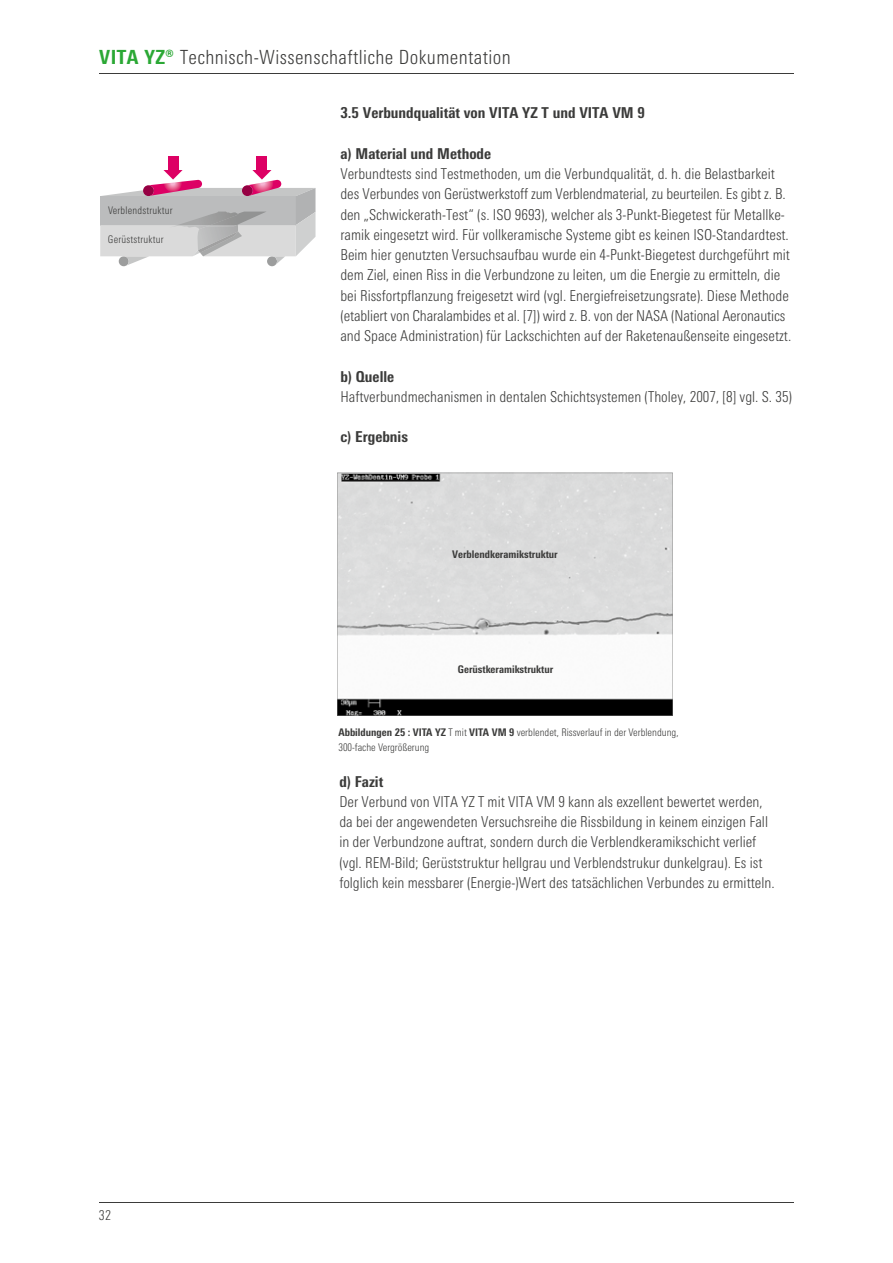
<style>
.page{position:relative;width:893px;height:1263px;background:#fff}
.page>*{position:absolute;margin:0;border:0;box-sizing:border-box;transform-origin:0 0}
.t1{font:300 condensed 19.5px "Univers Next Pro";letter-spacing:.02em;color:#3b3b3a}
.t2{font:300 condensed 15px/20.2px "Univers Next Pro";color:#3b3b3a}
.t3{font:800 condensed 15px "Univers Next Pro";color:#3b3b3a}
.t4{font:300 condensed 13.5px "Univers Next Pro";color:#3b3b3a}
.t5{font:300 condensed 10.5px/14.7px "Univers Next Pro";color:#3b3b3a}
.t6{font:800 condensed 10.5px "Univers Next Pro";color:#3b3b3a}
.t7{font:300 condensed 10.5px "Univers Next Pro";letter-spacing:.02em;color:#3b3b3a}
.s1{font-weight:800;color:#2ba835}
.s2{font-weight:800}
</style>
<div class="page">
<hr style="left:99px;top:74px;width:695px;height:1px;background:#3b3b3a">
<hr style="left:99px;top:1202px;width:695px;height:1px;background:#3b3b3a">
<div style="left:168px;top:156px;width:10px;height:15px;background:#dd0064"></div>
<div style="left:257px;top:156px;width:10px;height:15px;background:#dd0064"></div>
<svg style="left:100px;top:170px;width:215px;height:96px"></svg>
<svg style="left:337px;top:473px;width:336px;height:243px;fill:#dcdcdc"></svg>
<h1 class="t1" style="left:99px;top:46px;width:413px"><span class="s1">VITA YZ®</span> Technisch-Wissenschaftliche Dokumentation</h1>
<p class="t7" style="left:108px;top:204px;width:66px">Verblendstruktur</p>
<p class="t7" style="left:108px;top:233px;width:57px">Gerüststruktur</p>
<p class="t4" style="left:99px;top:1207px;width:14px">32</p>
<p class="t3" style="left:340px;top:104px;width:306px">3.5 Verbundqualität von VITA YZ T und VITA VM 9</p>
<p class="t3" style="left:340px;top:145px;width:152px">a) Material und Methode</p>
<p class="t2" style="left:340px;top:164px;width:452px">Verbundtests sind Testmethoden, um die Verbundqualität, d. h. die Belastbarkeit des Verbundes von Gerüstwerkstoff zum Verblendmaterial, zu beurteilen. Es gibt z. B. den „Schwickerath-Test“ (s. ISO 9693), welcher als 3-Punkt-Biegetest für Metallke&shy;ramik eingesetzt wird. Für vollkeramische Systeme gibt es keinen ISO-Standardtest.<br>Beim hier genutzten Versuchsaufbau wurde ein 4-Punkt-Biegetest durchgeführt mit dem Ziel, einen Riss in die Verbundzone zu leiten, um die Energie zu ermitteln, die bei Rissfortpflanzung freigesetzt wird (vgl. Energiefreisetzungsrate). Diese Methode (etabliert von Charalambides et al. [7]) wird z. B. von der NASA (National Aeronautics and Space Administration) für Lackschichten auf der Raketenaußenseite eingesetzt.</p>
<p class="t3" style="left:340px;top:367px;width:55px">b) Quelle</p>
<p class="t2" style="left:340px;top:386px;width:453px">Haftverbundmechanismen in dentalen Schichtsystemen (Tholey, 2007, [8] vgl. S. 35)</p>
<p class="t3" style="left:340px;top:428px;width:69px">c) Ergebnis</p>
<p class="t6" style="left:452px;top:548px;width:107px">Verblendkeramikstruktur</p>
<p class="t6" style="left:458px;top:663px;width:97px">Gerüstkeramikstruktur</p>
<p class="t5" style="left:338px;top:725px;width:342px"><span class="s2">Abbildungen 25 : VITA YZ</span> T mit <span class="s2">VITA VM 9</span> verblendet, Rissverlauf in der Verblendung,<br>300-fache Vergrößerung</p>
<p class="t3" style="left:339px;top:772px;width:45px">d) Fazit</p>
<p class="t2" style="left:339px;top:791px;width:437px">Der Verbund von VITA YZ T mit VITA VM 9 kann als exzellent bewertet werden, da bei der angewendeten Versuchsreihe die Rissbildung in keinem einzigen Fall in der Verbundzone auftrat, sondern durch die Verblendkeramikschicht verlief (vgl. REM-Bild; Gerüststruktur hellgrau und Verblendstrukur dunkelgrau). Es ist folglich kein messbarer (Energie-)Wert des tatsächlichen Verbundes zu ermitteln.</p>
</div>
